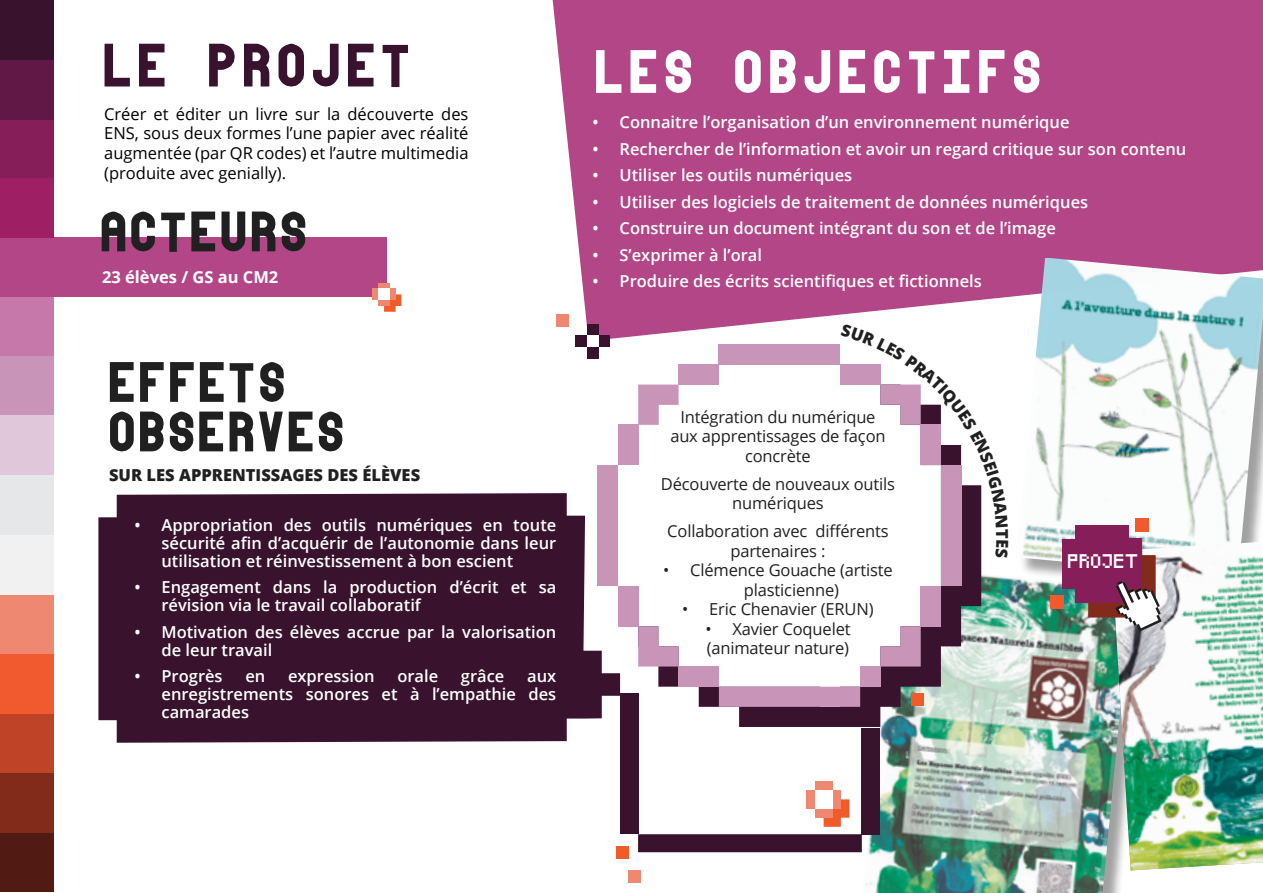
<style>
.page{position:relative;width:1263px;height:893px;background:#fff}
.page>*{position:absolute;margin:0;border:0;box-sizing:border-box;transform-origin:0 0}
.t1{font:64.5px "absender";letter-spacing:.04em;color:#fff}
.t2{font:64.5px "absender";letter-spacing:.04em;color:#39132d}
.t3{font:60px/49.5px "absender";color:#202020}
.t4{font:600 16.5px/18px "Open Sans";color:#fff;text-align:justify}
.t5{font:16.5px/19.5px "Open Sans";letter-spacing:-.01em;color:#202020;text-align:center}
.t6{font:16.5px/19.8px "Open Sans";color:#000;text-align:justify}
.t7{font:800 16.5px "Open Sans";color:#202020}
.t8{font:700 16.5px "Open Sans";color:#fff}
.t9{font:11.55px "Pixeled";color:#fff}
</style>
<div class="page">
<img style="left:862px;top:565px;width:270px;height:328px">
<div style="left:0;top:832px;width:54px;height:60px;background:#511b13"></div>
<div style="left:0;top:773px;width:54px;height:59px;background:#822b1b"></div>
<div style="left:0;top:713px;width:54px;height:60px;background:#be4327"></div>
<div style="left:0;top:654px;width:54px;height:59px;background:#f15a2e"></div>
<div style="left:0;top:594px;width:54px;height:60px;background:#ef8870"></div>
<div style="left:0;top:535px;width:54px;height:60px;background:#f1f1f2"></div>
<div style="left:0;top:475px;width:54px;height:60px;background:#e6e7e8"></div>
<div style="left:0;top:416px;width:54px;height:59px;background:#e0c8da"></div>
<div style="left:0;top:355px;width:54px;height:60px;background:#c895b9"></div>
<div style="left:0;top:297px;width:54px;height:59px;background:#c678ab"></div>
<div style="left:0;top:238px;width:387px;height:59px;background:#b34686"></div>
<div style="left:0;top:0;width:54px;height:60px;background:#39132d"></div>
<div style="left:0;top:178px;width:54px;height:60px;background:#9e1f63"></div>
<div style="left:0;top:118px;width:54px;height:60px;background:#861e5a"></div>
<div style="left:0;top:60px;width:54px;height:59px;background:#621847"></div>
<svg style="left:638px;top:557px;width:343px;height:170px"></svg>
<svg style="left:618px;top:364px;width:323px;height:343px"></svg>
<div style="left:860px;top:666px;width:20px;height:21px;background:#c895b9"></div>
<div style="left:941px;top:465px;width:20px;height:121px;background:#c895b9"></div>
<div style="left:618px;top:425px;width:20px;height:40px;background:#c895b9"></div>
<div style="left:598px;top:465px;width:20px;height:121px;background:#c895b9"></div>
<svg style="left:638px;top:385px;width:40px;height:40px"></svg>
<div style="left:678px;top:364px;width:41px;height:21px;background:#c895b9"></div>
<div style="left:840px;top:364px;width:40px;height:21px;background:#c895b9"></div>
<div style="left:719px;top:344px;width:121px;height:20px;background:#c895b9"></div>
<div style="left:921px;top:586px;width:20px;height:40px;background:#c895b9"></div>
<svg style="left:880px;top:626px;width:41px;height:40px"></svg>
<div style="left:618px;top:586px;width:20px;height:40px;background:#c895b9"></div>
<svg style="left:638px;top:626px;width:40px;height:40px"></svg>
<div style="left:678px;top:666px;width:41px;height:21px;background:#c895b9"></div>
<div style="left:719px;top:687px;width:141px;height:20px;background:#c895b9"></div>
<div style="left:553px;top:0;width:710px;height:339px;background:#b34686"></div>
<div style="left:616px;top:846px;width:12px;height:12px;background:#f15a29"></div>
<div style="left:628px;top:870px;width:12px;height:12px;background:#ef8870"></div>
<div style="left:911px;top:693px;width:12px;height:12px;background:#f15a29"></div>
<div style="left:556px;top:315px;width:12px;height:12px;background:#ef8870"></div>
<div style="left:638px;top:834px;width:224px;height:18px;background:#39132d"></div>
<div style="left:862px;top:728px;width:18px;height:106px;background:#39132d"></div>
<svg style="left:98px;top:493px;width:522px;height:250px;background:#47233c"></svg>
<svg style="left:384px;top:294px;width:17px;height:18px"></svg>
<div style="left:372px;top:289px;width:6px;height:11px;background:#ef8870"></div>
<div style="left:378px;top:283px;width:12px;height:6px;background:#ef8870"></div>
<div style="left:378px;top:300px;width:12px;height:6px;background:#ef8870"></div>
<div style="left:390px;top:289px;width:6px;height:11px;background:#ef8870"></div>
<div style="left:378px;top:289px;width:12px;height:11px;background:#fff"></div>
<svg style="left:823px;top:799px;width:26px;height:28px"></svg>
<div style="left:806px;top:790px;width:9px;height:18px;background:#ef8870"></div>
<div style="left:815px;top:781px;width:17px;height:9px;background:#ef8870"></div>
<div style="left:815px;top:808px;width:17px;height:10px;background:#ef8870"></div>
<div style="left:832px;top:790px;width:9px;height:18px;background:#ef8870"></div>
<div style="left:815px;top:790px;width:17px;height:18px;background:#fff"></div>
<div style="left:620px;top:693px;width:18px;height:141px;background:#39132d"></div>
<div style="left:587px;top:324px;width:11px;height:11px;background:#39132d"></div>
<div style="left:575px;top:335px;width:12px;height:12px;background:#39132d"></div>
<div style="left:587px;top:347px;width:11px;height:11px;background:#39132d"></div>
<div style="left:598px;top:335px;width:12px;height:12px;background:#39132d"></div>
<div style="left:587px;top:335px;width:11px;height:12px;background:#fff"></div>
<img style="left:1016px;top:258px;width:247px;height:320px">
<img style="left:1111px;top:542px;width:152px;height:328px">
<div style="left:1062px;top:539px;width:13px;height:50px;background:#861e5a"></div>
<div style="left:1075px;top:525px;width:53px;height:13px;background:#861e5a"></div>
<div style="left:1129px;top:538px;width:13px;height:51px;background:#861e5a"></div>
<svg style="left:1075px;top:540px;width:86px;height:92px"></svg>
<div style="left:1135px;top:518px;width:14px;height:14px;background:#f15a2e"></div>
<div style="left:1050px;top:596px;width:14px;height:13px;background:#f15a2e"></div>
<svg style="left:841px;top:324px;width:167px;height:233px"></svg>
<h1 class="t2" style="left:101px;top:39px;width:312px">LE PROJET</h1>
<h1 class="t1" style="left:592px;top:46px;width:452px">LES OBJECTIFS</h1>
<p class="t6" style="left:104px;top:103px;width:366px">Créer et éditer un livre sur la découverte des ENS, sous deux formes l’une papier avec réalité augmentée (par QR codes) et l’autre multimedia (produite avec genially).</p>
<p class="t4" style="left:592px;top:113px;width:478px">• Connaitre l’organisation d’un environnement numérique</p>
<p class="t4" style="left:592px;top:139px;width:595px">• Rechercher de l’information et avoir un regard critique sur son contenu</p>
<p class="t4" style="left:592px;top:166px;width:261px">• Utiliser les outils numériques</p>
<p class="t4" style="left:592px;top:192px;width:497px">• Utiliser des logiciels de traitement de données numériques</p>
<p class="t4" style="left:592px;top:219px;width:465px">• Construire un document intégrant du son et de l’image</p>
<p class="t4" style="left:592px;top:245px;width:171px">• S’exprimer à l’oral</p>
<p class="t4" style="left:592px;top:272px;width:391px">• Produire des écrits scientifiques et fictionnels</p>
<h2 class="t3" style="left:98px;top:209px;width:211px">ACTEURS</h2>
<p class="t8" style="left:102px;top:265px;width:178px">23 élèves / GS au CM2</p>
<h2 class="t3" style="left:107px;top:359px;width:240px">EFFETS<br>OBSERveS</h2>
<p class="t7" style="left:109px;top:463px;width:313px">SUR LES APPRENTISSAGES DES ÉLÈVES</p>
<p class="t4" style="left:161px;top:515px;width:396px;text-indent:-27px">• Appropriation des outils numériques en toute sécurité afin d’acquérir de l’autonomie dans leur utilisation et réinvestissement à bon escient</p>
<p class="t4" style="left:161px;top:578px;width:396px;text-indent:-27px">• Engagement dans la production d’écrit et sa révision via le travail collaboratif</p>
<p class="t4" style="left:161px;top:622px;width:396px;text-indent:-27px">• Motivation des élèves accrue par la valorisation de leur travail</p>
<p class="t4" style="left:134px;top:667px;width:90px">• Progrès</p>
<p class="t4" style="left:245px;top:667px;width:21px">en</p>
<p class="t4" style="left:288px;top:667px;width:88px">expression</p>
<p class="t4" style="left:397px;top:667px;width:42px">orale</p>
<p class="t4" style="left:461px;top:667px;width:45px">grâce</p>
<p class="t4" style="left:161px;top:667px;width:396px;text-indent:366px">aux enregistrements sonores et à l’empathie des camarades</p>
<p class="t5" style="left:670px;top:407px;width:217px">Intégration du numérique aux apprentissages de façon concrète</p>
<p class="t5" style="left:661px;top:474px;width:236px">Découverte de nouveaux outils numériques</p>
<p class="t5" style="left:667px;top:521px;width:223px">Collaboration avec différents partenaires :</p>
<p class="t5" style="left:744px;top:560px;width:150px;text-align:left;text-indent:-81px">• Clémence Gouache (artiste plasticienne)</p>
<p class="t5" style="left:682px;top:599px;width:193px">• Eric Chenavier (ERUN)</p>
<p class="t5" style="left:705px;top:619px;width:147px;text-align:left">• Xavier Coquelet (animateur nature)</p>
<p class="t9" style="left:1068px;top:557px;width:73px">PROJET</p>
</div>
